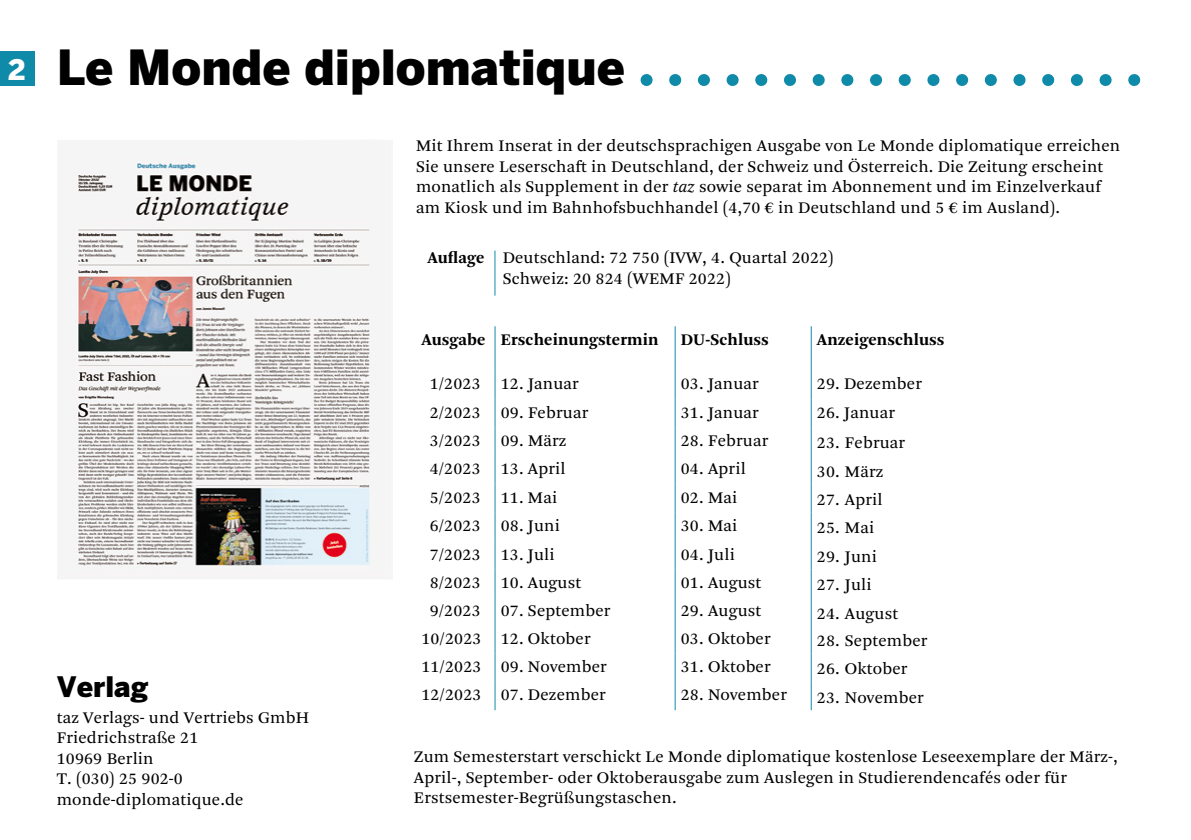
<style>
.page{position:relative;width:1191px;height:840px;background:#fff}
.page>*{position:absolute;margin:0;border:0;box-sizing:border-box;transform-origin:0 0}
.t1{font:900 48px "Benton Sans";color:#000}
.t2{font:900 28px "Benton Sans";color:#000}
.t3{font:900 28px "Benton Sans";color:#fff}
.t4{font:17px/20.4px "Arnhem Pro Blond";letter-spacing:.01em;color:#000}
.t5{font:700 17px "Arnhem Pro";letter-spacing:.01em;color:#000}
.s1{font-style:italic}
.s2{font-family:"Arnhem Pro";font-weight:700}
</style>
<div class="page">
<svg style="left:647px;top:74px;width:487px;height:12px"></svg>
<svg style="left:675px;top:74px;width:445px;height:12px"></svg>
<svg style="left:646px;top:74px;width:1px;height:12px"></svg>
<svg style="left:1134px;top:74px;width:1px;height:12px"></svg>
<div style="left:0;top:51px;width:34px;height:34px;background:#0f8aa9"></div>
<hr style="left:494px;top:250px;width:1px;height:45px;background:#0f8aa9">
<hr style="left:494px;top:326px;width:1px;height:44px;background:#0f8aa9">
<hr style="left:674px;top:326px;width:1px;height:44px;background:#0f8aa9">
<hr style="left:810px;top:326px;width:1px;height:44px;background:#0f8aa9">
<svg style="left:494px;top:370px;width:1px;height:339px"></svg>
<svg style="left:674px;top:370px;width:1px;height:339px"></svg>
<svg style="left:810px;top:370px;width:1px;height:339px"></svg>
<img style="left:58px;top:141px;width:335px;height:438px">
<h2 class="t3" style="left:8px;top:53px;width:19px">2</h2>
<h1 class="t1" style="left:57px;top:39px;width:570px">Le Monde diplomatique</h1>
<p class="t4" style="left:416px;top:136px;width:706px">Mit Ihrem Inserat in der deutschsprachigen Ausgabe von Le Monde diplomatique erreichen Sie unsere Leserschaft in Deutschland, der Schweiz und Österreich. Die Zeitung erscheint monatlich als Supplement in der <span class="s1">taz</span> sowie separat im Abonnement und im Einzelverkauf am Kiosk und im Bahnhofsbuchhandel (4,70 € in Deutschland und 5 € im Ausland).</p>
<h2 class="t2" style="left:57px;top:669px;width:93px">Verlag</h2>
<p class="t4" style="left:57px;top:707px;width:254px">taz Verlags- und Vertriebs GmbH<br>Friedrichstraße 21<br>10969 Berlin<br>T. (030) 25 902-0 monde-diplomatique.de</p>
<p class="t4" style="left:503px;top:248px;width:332px;text-indent:-75px"><span class="s2">Auflage</span> Deutschland: 72 750 (IVW, 4. Quartal 2022)<br>Schweiz: 20 824 (WEMF 2022)</p>
<p class="t5" style="left:421px;top:328px;width:239px">Ausgabe Erscheinungstermin</p>
<p class="t5" style="left:681px;top:328px;width:89px">DU-Schluss</p>
<p class="t5" style="left:817px;top:328px;width:129px">Anzeigenschluss</p>
<p class="t4" style="left:430px;top:373px;width:151px">1/2023 12. Januar</p>
<p class="t4" style="left:681px;top:373px;width:80px">03. Januar</p>
<p class="t4" style="left:817px;top:373px;width:107px">29. Dezember</p>
<p class="t4" style="left:430px;top:402px;width:160px">2/2023 09. Februar</p>
<p class="t4" style="left:681px;top:402px;width:80px">31. Januar</p>
<p class="t4" style="left:817px;top:402px;width:80px">26. Januar</p>
<p class="t4" style="left:430px;top:430px;width:138px">3/2023 09. März</p>
<p class="t4" style="left:681px;top:430px;width:89px">28. Februar</p>
<p class="t4" style="left:817px;top:432px;width:90px">23. Februar</p>
<p class="t4" style="left:430px;top:458px;width:137px">4/2023 13. April</p>
<p class="t4" style="left:681px;top:458px;width:66px">04. April</p>
<p class="t4" style="left:817px;top:461px;width:68px">30. März</p>
<p class="t4" style="left:430px;top:487px;width:129px">5/2023 11. Mai</p>
<p class="t4" style="left:681px;top:487px;width:58px">02. Mai</p>
<p class="t4" style="left:817px;top:489px;width:67px">27. April</p>
<p class="t4" style="left:430px;top:515px;width:132px">6/2023 08. Juni</p>
<p class="t4" style="left:681px;top:515px;width:58px">30. Mai</p>
<p class="t4" style="left:817px;top:517px;width:59px">25. Mai</p>
<p class="t4" style="left:430px;top:544px;width:127px">7/2023 13. Juli</p>
<p class="t4" style="left:681px;top:544px;width:56px">04. Juli</p>
<p class="t4" style="left:817px;top:546px;width:62px">29. Juni</p>
<p class="t4" style="left:430px;top:572px;width:153px">8/2023 10. August</p>
<p class="t4" style="left:681px;top:572px;width:82px">01. August</p>
<p class="t4" style="left:817px;top:574px;width:56px">27. Juli</p>
<p class="t4" style="left:430px;top:600px;width:182px">9/2023 07. September</p>
<p class="t4" style="left:681px;top:600px;width:82px">29. August</p>
<p class="t4" style="left:817px;top:602px;width:83px">24. August</p>
<p class="t4" style="left:421px;top:627px;width:171px">10/2023 12. Oktober</p>
<p class="t4" style="left:681px;top:627px;width:91px">03. Oktober</p>
<p class="t4" style="left:817px;top:630px;width:112px">28. September</p>
<p class="t4" style="left:421px;top:656px;width:187px">11/2023 09. November</p>
<p class="t4" style="left:681px;top:656px;width:91px">31. Oktober</p>
<p class="t4" style="left:817px;top:658px;width:92px">26. Oktober</p>
<p class="t4" style="left:421px;top:684px;width:186px">12/2023 07. Dezember</p>
<p class="t4" style="left:681px;top:684px;width:108px">28. November</p>
<p class="t4" style="left:817px;top:686px;width:108px">23. November</p>
<p class="t4" style="left:414px;top:746px;width:705px">Zum Semesterstart verschickt Le Monde diplomatique kostenlose Leseexemplare der März-,<br>April-, September- oder Oktoberausgabe zum Auslegen in Studierendencafés oder für<br>Erstsemester-Begrüßungstaschen.</p>
</div>
